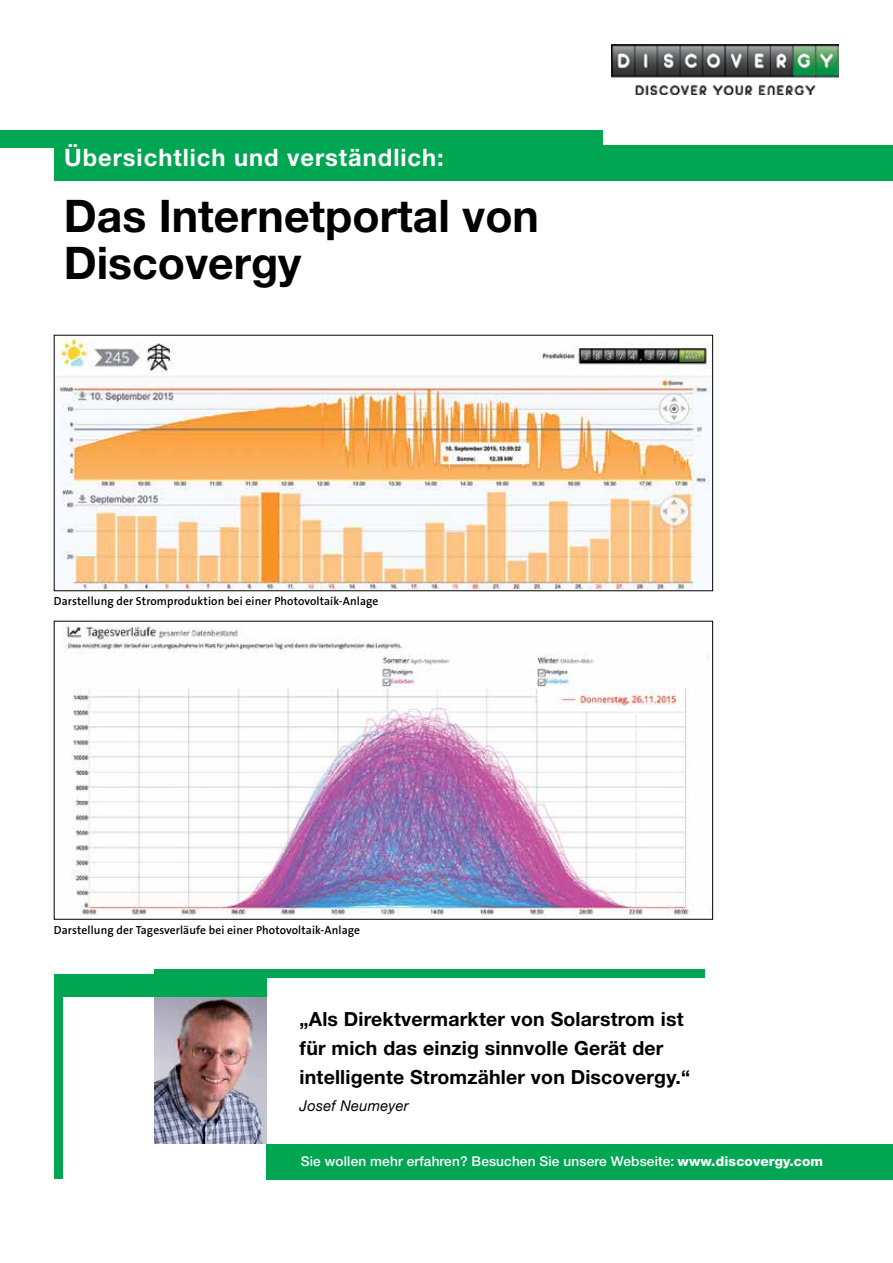
<style>
.page{position:relative;width:893px;height:1263px;background:#fff}
.page>*{position:absolute;margin:0;border:0;box-sizing:border-box;transform-origin:0 0}
.t1{font:700 45px/46.5px "Helvetica Neue";color:#000}
.t2{font:700 24px "Helvetica Neue";letter-spacing:.04em;color:#fff}
.t3{font:700 19.5px/29px "Helvetica Neue";letter-spacing:.01em;color:#000}
.t4{font:italic 15px "Helvetica Neue";letter-spacing:.02em;color:#000}
.t5{font:500 13.5px "Helvetica Neue";letter-spacing:.01em;color:#fff}
.t6{font:600 11.7px "The Sans B W6";letter-spacing:.01em;color:#000}
.s1{font-weight:800}
</style>
<div class="page">
<img style="left:154px;top:997px;width:113px;height:147px">
<img style="left:56px;top:337px;width:655px;height:252px">
<img style="left:63px;top:625px;width:627px;height:291px">
<div style="left:54px;top:974px;width:213px;height:23px;background:#00a651"></div>
<div style="left:54px;top:975px;width:9px;height:204px;background:#00a651"></div>
<div style="left:154px;top:969px;width:551px;height:9px;background:#00a651"></div>
<div style="left:267px;top:1144px;width:626px;height:35px;background:#00a651"></div>
<div style="left:0;top:131px;width:603px;height:17px;background:#00a651"></div>
<div style="left:54px;top:146px;width:839px;height:35px;background:#00a651"></div>
<img style="left:612px;top:45px;width:227px;height:49px">
<h2 class="t2" style="left:64px;top:142px;width:381px">Übersichtlich und verständlich:</h2>
<h1 class="t1" style="left:64px;top:192px;width:477px">Das Internetportal von<br>Discovergy</h1>
<p class="t6" style="left:54px;top:594px;width:326px">Darstellung der Stromproduktion bei einer Photovoltaik-Anlage</p>
<p class="t6" style="left:54px;top:922px;width:308px">Darstellung der Tagesverläufe bei einer Photovoltaik-Anlage</p>
<h3 class="t3" style="left:300px;top:1004px;width:392px">„Als Direktvermarkter von Solarstrom ist für mich das einzig sinnvolle Gerät der intelligente Stromzähler von Discovergy.“</h3>
<p class="t4" style="left:300px;top:1097px;width:111px">Josef Neumeyer</p>
<p class="t5" style="left:301px;top:1153px;width:524px">Sie wollen mehr erfahren? Besuchen Sie unsere Webseite: <span class="s1">www.discovergy.com</span></p>
</div>
